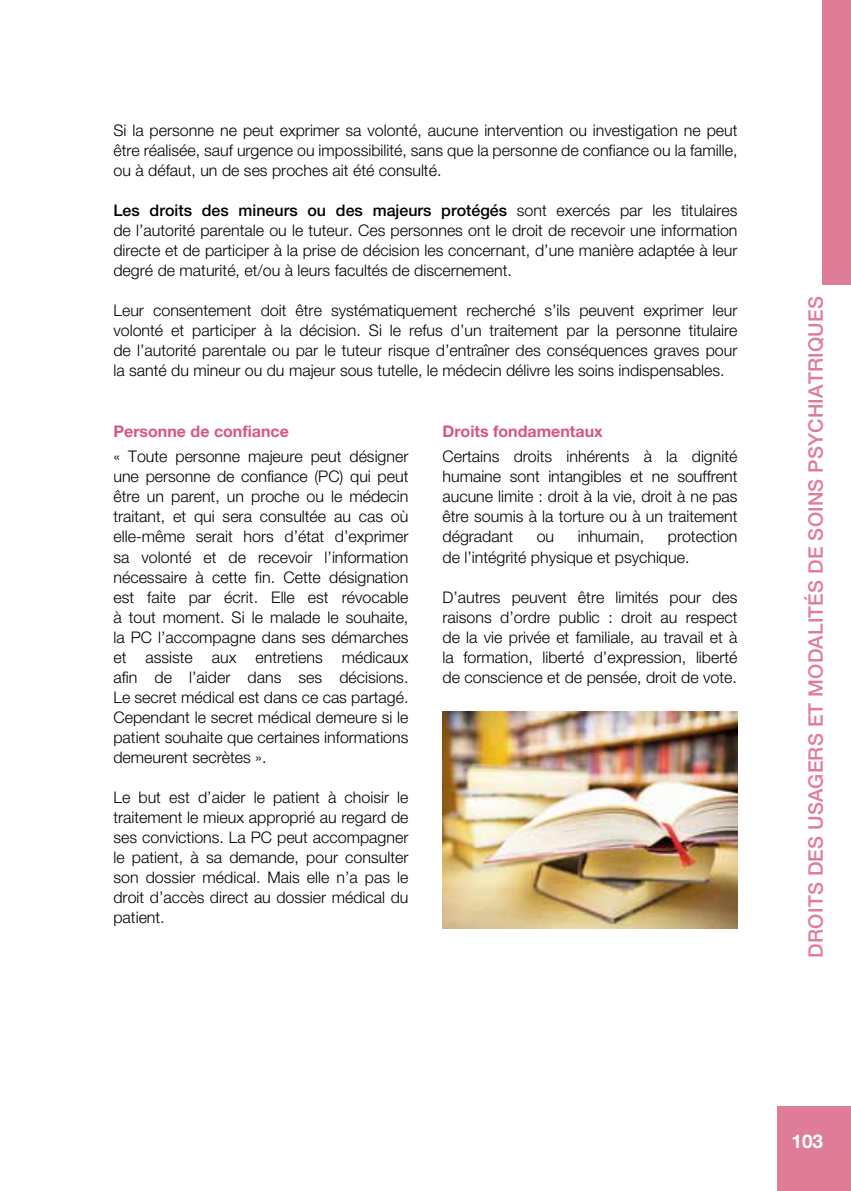
<style>
.page{position:relative;width:851px;height:1191px;background:#fff}
.page>*{position:absolute;margin:0;border:0;box-sizing:border-box;transform-origin:0 0}
.t1{font:500 20px "Helvetica Neue LT Pro";letter-spacing:.01em;color:#df7d98}
.t2{font:700 19px "Helvetica Neue LT Pro";color:#fff}
.t3{font:300 16px/20px "Helvetica Neue LT Pro";color:#000;text-align:justify}
.t4{font:700 16px "Helvetica Neue LT Pro";color:#d8567e}
.s1{font-weight:500}
</style>
<div class="page">
<img style="left:442px;top:711px;width:295px;height:218px">
<div style="left:777px;top:1106px;width:73px;height:85px;background:#df7d98"></div>
<div style="left:822px;top:0;width:28px;height:285px;background:#df7d98"></div>
<p class="t3" style="left:113px;top:120px;width:625px">Si la personne ne peut exprimer sa volonté, aucune intervention ou investigation ne peut être réalisée, sauf urgence ou impossibilité, sans que la personne de confiance ou la famille, ou à défaut, un de ses proches ait été consulté.</p>
<p class="t3" style="left:113px;top:200px;width:625px"><span class="s1">Les droits des mineurs ou des majeurs protégés</span> sont exercés par les titulaires de l’autorité parentale ou le tuteur. Ces personnes ont le droit de recevoir une information directe et de participer à la prise de décision les concernant, d’une manière adaptée à leur degré de maturité, et/ou à leurs facultés de discernement.</p>
<p class="t3" style="left:113px;top:300px;width:625px">Leur consentement doit être systématiquement recherché s’ils peuvent exprimer leur volonté et participer à la décision. Si le refus d’un traitement par la personne titulaire de l’autorité parentale ou par le tuteur risque d’entraîner des conséquences graves pour la santé du mineur ou du majeur sous tutelle, le médecin délivre les soins indispensables.</p>
<p class="t4" style="left:113px;top:421px;width:177px">Personne de confiance</p>
<p class="t3" style="left:113px;top:446px;width:296px">« Toute personne majeure peut désigner une personne de confiance (PC) qui peut être un parent, un proche ou le médecin traitant, et qui sera consultée au cas où elle-même serait hors d’état d’exprimer sa volonté et de recevoir l’information nécessaire à cette fin. Cette désignation est faite par écrit. Elle est révocable à tout moment. Si le malade le souhaite, la PC l’accompagne dans ses démarches et assiste aux entretiens médicaux afin de l’aider dans ses décisions.<br>Le secret médical est dans ce cas partagé.<br>Cependant le secret médical demeure si le patient souhaite que certaines informations demeurent secrètes ».</p>
<p class="t3" style="left:113px;top:786px;width:296px">Le but est d’aider le patient à choisir le traitement le mieux approprié au regard de ses convictions. La PC peut accompagner le patient, à sa demande, pour consulter son dossier médical. Mais elle n’a pas le droit d’accès direct au dossier médical du patient.</p>
<p class="t4" style="left:442px;top:421px;width:162px">Droits fondamentaux</p>
<p class="t3" style="left:442px;top:446px;width:296px">Certains droits inhérents à la dignité humaine sont intangibles et ne souffrent aucune limite : droit à la vie, droit à ne pas être soumis à la torture ou à un traitement dégradant</p>
<p class="t3" style="left:442px;top:526px;width:296px;text-indent:225px">protection de l’intégrité physique et psychique.</p>
<p class="t3" style="left:442px;top:586px;width:296px">D’autres peuvent être limités pour des raisons d’ordre public : droit au respect de la vie privée et familiale, au travail et à la formation, liberté d’expression, liberté de conscience et de pensée, droit de vote.</p>
<p class="t3" style="left:536px;top:526px;width:19px">ou</p>
<p class="t3" style="left:577px;top:526px;width:68px">inhumain,</p>
<p class="t1" style="left:803px;top:957px;width:662px;rotate:-90deg">DROITS DES USAGERS ET MODALITÉS DE SOINS PSYCHIATRIQUES</p>
<p class="t2" style="left:791px;top:1129px;width:33px">103</p>
</div>
